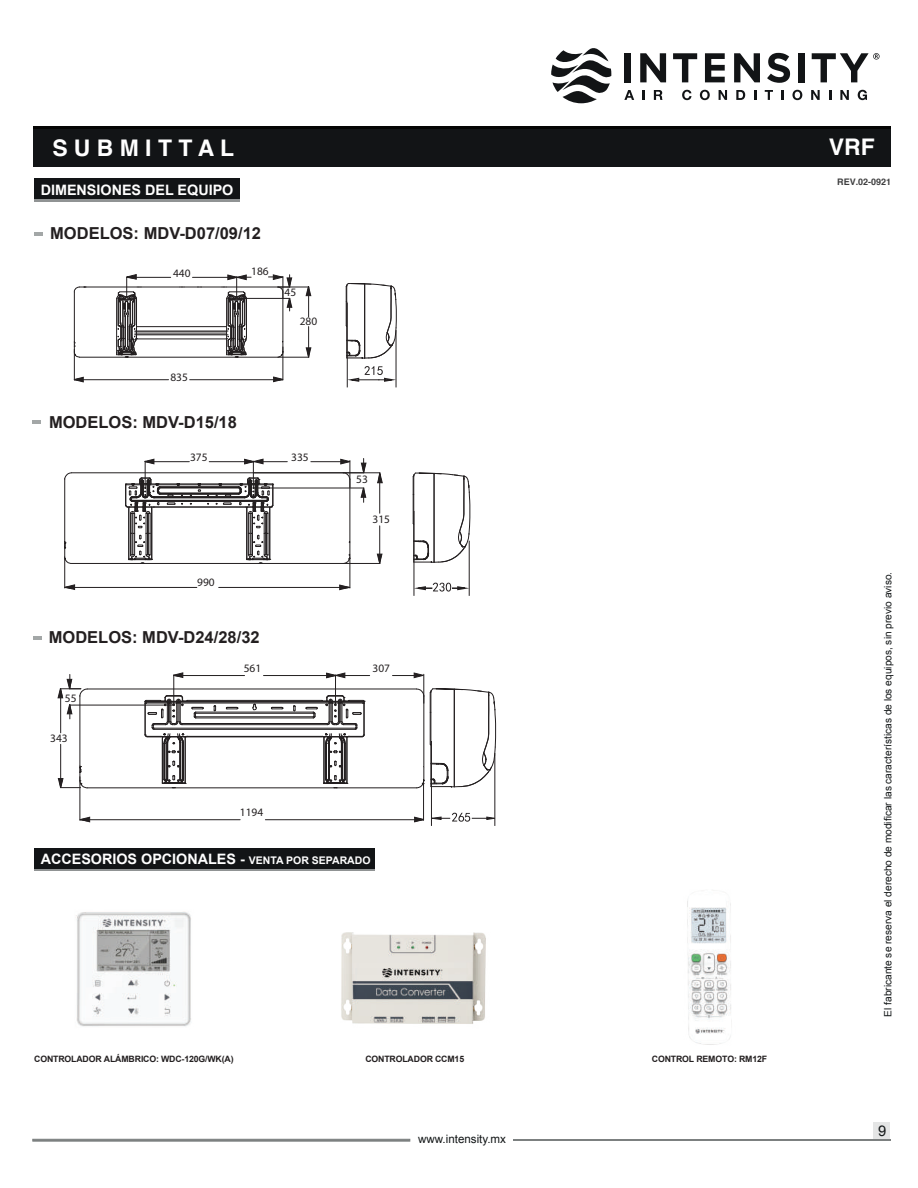
<style>
.page{position:relative;width:918px;height:1188px;background:#fff}
.page>*{position:absolute;margin:0;border:0;box-sizing:border-box;transform-origin:0 0}
.t1{font:700 22.95px "Helvetica";color:#fff}
.t2{font:700 16.5px "Arial";color:#231f20}
.t3{font:14.7px "Arial";color:#121617}
.t4{font:700 14.4px "Arial";color:#fff}
.t5{font:11.55px "Arial";color:#121617}
.t6{font:11.4px "Myriad Pro";color:#231f20}
.t7{font:10.2px "Arial";color:#121617}
.t8{font:700 9px "Helvetica";color:#3e3e3f}
.t9{font:700 8.7px "Arial";letter-spacing:-.015em;color:#231f20}
.s1{font-size:10.5px}
</style>
<div class="page">
<hr style="left:35px;top:199px;width:205px;height:2px;background:#909394">
<div style="left:35px;top:179px;width:205px;height:20px;background:#121416"></div>
<hr style="left:33px;top:126px;width:858px;height:3px;background:#050504">
<div style="left:33px;top:129px;width:858px;height:37px;background:#121416"></div>
<hr style="left:74px;top:349px;width:1px;height:31px;background:#231f20">
<hr style="left:283px;top:347px;width:1px;height:33px;background:#231f20">
<hr style="left:80px;top:379px;width:89px;height:1px;background:#231f20">
<hr style="left:190px;top:379px;width:87px;height:1px;background:#231f20">
<hr style="left:278px;top:287px;width:31px;height:1px;background:#231f20">
<hr style="left:278px;top:357px;width:31px;height:1px;background:#231f20">
<svg style="left:73px;top:376px;width:11px;height:7px"></svg>
<svg style="left:305px;top:327px;width:7px;height:31px"></svg>
<svg style="left:273px;top:376px;width:11px;height:7px"></svg>
<svg style="left:305px;top:286px;width:7px;height:31px"></svg>
<svg style="left:73px;top:274px;width:220px;height:84px"></svg>
<svg style="left:345px;top:283px;width:52px;height:76px"></svg>
<hr style="left:396px;top:331px;width:1px;height:56px;background:#231f20">
<hr style="left:347px;top:303px;width:1px;height:84px;background:#231f20">
<svg style="left:346px;top:366px;width:51px;height:17px"></svg>
<hr style="left:64px;top:557px;width:1px;height:31px;background:#231f20">
<hr style="left:350px;top:557px;width:1px;height:31px;background:#231f20">
<hr style="left:72px;top:587px;width:125px;height:1px;background:#231f20">
<hr style="left:219px;top:587px;width:124px;height:1px;background:#231f20">
<hr style="left:343px;top:563px;width:37px;height:1px;background:#231f20">
<hr style="left:343px;top:472px;width:37px;height:1px;background:#231f20">
<hr style="left:379px;top:526px;width:1px;height:30px;background:#231f20">
<hr style="left:379px;top:480px;width:1px;height:33px;background:#231f20">
<hr style="left:253px;top:488px;width:111px;height:1px;background:#231f20">
<hr style="left:253px;top:473px;width:111px;height:1px;background:#231f20">
<svg style="left:376px;top:553px;width:7px;height:11px"></svg>
<svg style="left:64px;top:584px;width:12px;height:6px"></svg>
<svg style="left:360px;top:487px;width:7px;height:15px"></svg>
<svg style="left:339px;top:584px;width:12px;height:7px"></svg>
<svg style="left:360px;top:458px;width:7px;height:16px"></svg>
<svg style="left:377px;top:472px;width:6px;height:12px"></svg>
<svg style="left:64px;top:458px;width:289px;height:106px"></svg>
<svg style="left:412px;top:472px;width:59px;height:91px"></svg>
<hr style="left:469px;top:541px;width:1px;height:54px;background:#231f20">
<hr style="left:414px;top:511px;width:1px;height:84px;background:#231f20">
<svg style="left:413px;top:583px;width:57px;height:9px"></svg>
<hr style="left:87px;top:689px;width:330px;height:1px;background:#231f20">
<hr style="left:337px;top:787px;width:80px;height:1px;background:#231f20">
<hr style="left:80px;top:777px;width:1px;height:43px;background:#231f20">
<hr style="left:423px;top:780px;width:1px;height:40px;background:#231f20">
<hr style="left:87px;top:819px;width:153px;height:1px;background:#231f20">
<hr style="left:265px;top:819px;width:152px;height:1px;background:#231f20">
<hr style="left:264px;top:675px;width:106px;height:1px;background:#231f20">
<svg style="left:79px;top:816px;width:12px;height:7px"></svg>
<svg style="left:57px;top:672px;width:308px;height:119px"></svg>
<svg style="left:393px;top:672px;width:103px;height:117px"></svg>
<hr style="left:494px;top:754px;width:1px;height:71px;background:#231f20">
<hr style="left:431px;top:741px;width:1px;height:84px;background:#231f20">
<svg style="left:414px;top:813px;width:82px;height:10px"></svg>
<img style="left:76px;top:911px;width:115px;height:116px">
<img style="left:687px;top:900px;width:45px;height:145px">
<img style="left:341px;top:932px;width:145px;height:92px">
<div style="left:32px;top:1139px;width:378px;height:3px;background:#7c8080;border:1px solid #7c8080"></div>
<hr style="left:514px;top:1139px;width:377px;height:2px;background:#7c8080">
<svg style="left:551px;top:48px;width:60px;height:55px"></svg>
<div style="left:624px;top:53px;width:7px;height:29px;background:#121416"></div>
<svg style="left:640px;top:53px;width:26px;height:29px"></svg>
<svg style="left:673px;top:53px;width:24px;height:29px"></svg>
<svg style="left:705px;top:53px;width:20px;height:29px"></svg>
<svg style="left:734px;top:53px;width:26px;height:29px"></svg>
<svg style="left:767px;top:53px;width:23px;height:30px"></svg>
<div style="left:798px;top:53px;width:6px;height:29px;background:#121416"></div>
<svg style="left:812px;top:53px;width:68px;height:29px"></svg>
<svg style="left:624px;top:90px;width:10px;height:10px"></svg>
<svg style="left:642px;top:90px;width:3px;height:10px"></svg>
<svg style="left:654px;top:90px;width:9px;height:10px"></svg>
<svg style="left:682px;top:90px;width:9px;height:10px"></svg>
<svg style="left:700px;top:90px;width:10px;height:10px"></svg>
<svg style="left:719px;top:90px;width:8px;height:10px"></svg>
<svg style="left:736px;top:90px;width:9px;height:10px"></svg>
<svg style="left:754px;top:90px;width:2px;height:10px"></svg>
<svg style="left:765px;top:90px;width:8px;height:10px"></svg>
<svg style="left:781px;top:90px;width:3px;height:10px"></svg>
<svg style="left:792px;top:90px;width:10px;height:10px"></svg>
<svg style="left:811px;top:90px;width:9px;height:10px"></svg>
<svg style="left:829px;top:90px;width:2px;height:10px"></svg>
<svg style="left:840px;top:90px;width:9px;height:10px"></svg>
<svg style="left:858px;top:90px;width:9px;height:10px"></svg>
<div style="left:874px;top:1123px;width:16px;height:16px;background:#e4e5e5"></div>
<svg style="left:35px;top:233px;width:8px;height:3px"></svg>
<svg style="left:32px;top:421px;width:9px;height:3px"></svg>
<svg style="left:33px;top:636px;width:9px;height:3px"></svg>
<hr style="left:35px;top:869px;width:340px;height:2px;background:#909394">
<div style="left:35px;top:848px;width:340px;height:21px;background:#121416"></div>
<h1 class="t1" style="left:52px;top:130px;width:183px">S U B M I T T A L</h1>
<h3 class="t4" style="left:41px;top:180px;width:194px">DIMENSIONES DEL EQUIPO</h3>
<h2 class="t2" style="left:50px;top:222px;width:212px">MODELOS: MDV-D07/09/12</h2>
<p class="t6" style="left:173px;top:266px;width:19px">440</p>
<p class="t6" style="left:251px;top:265px;width:19px">186</p>
<p class="t6" style="left:285px;top:285px;width:13px">45</p>
<p class="t6" style="left:300px;top:315px;width:19px">280</p>
<p class="t6" style="left:170px;top:370px;width:19px">835</p>
<h2 class="t2" style="left:49px;top:411px;width:189px">MODELOS: MDV-D15/18</h2>
<p class="t6" style="left:190px;top:450px;width:19px">375</p>
<p class="t6" style="left:291px;top:450px;width:19px">335</p>
<p class="t6" style="left:197px;top:575px;width:19px">990</p>
<h2 class="t2" style="left:49px;top:626px;width:212px">MODELOS: MDV-D24/28/32</h2>
<p class="t6" style="left:65px;top:691px;width:13px">55</p>
<p class="t6" style="left:50px;top:731px;width:19px">343</p>
<p class="t6" style="left:244px;top:662px;width:19px">561</p>
<p class="t6" style="left:240px;top:805px;width:25px">1194</p>
<p class="t6" style="left:356px;top:472px;width:13px">53</p>
<p class="t6" style="left:373px;top:513px;width:19px">315</p>
<p class="t6" style="left:373px;top:662px;width:19px">307</p>
<h3 class="t4" style="left:41px;top:849px;width:331px">ACCESORIOS OPCIONALES - <span class="s1">VENTA POR SEPARADO</span></h3>
<p class="t9" style="left:34px;top:1053px;width:201px">CONTROLADOR ALÁMBRICO: WDC-120G/WK(A)</p>
<p class="t9" style="left:365px;top:1053px;width:100px">CONTROLADOR CCM15</p>
<p class="t9" style="left:652px;top:1053px;width:117px">CONTROL REMOTO: RM12F</p>
<p class="t5" style="left:418px;top:1131px;width:89px">www.intensity.mx</p>
<h1 class="t1" style="left:829px;top:128px;width:47px">VRF</h1>
<p class="t8" style="left:837px;top:175px;width:55px">REV.02-0921</p>
<p class="t7" style="left:881px;top:1017px;width:446px;rotate:-90deg">El fabricante se reserva el derecho de modificar las características de los equipos, sin previo aviso.</p>
<h3 class="t3" style="left:878px;top:1122px;width:10px">9</h3>
</div>
